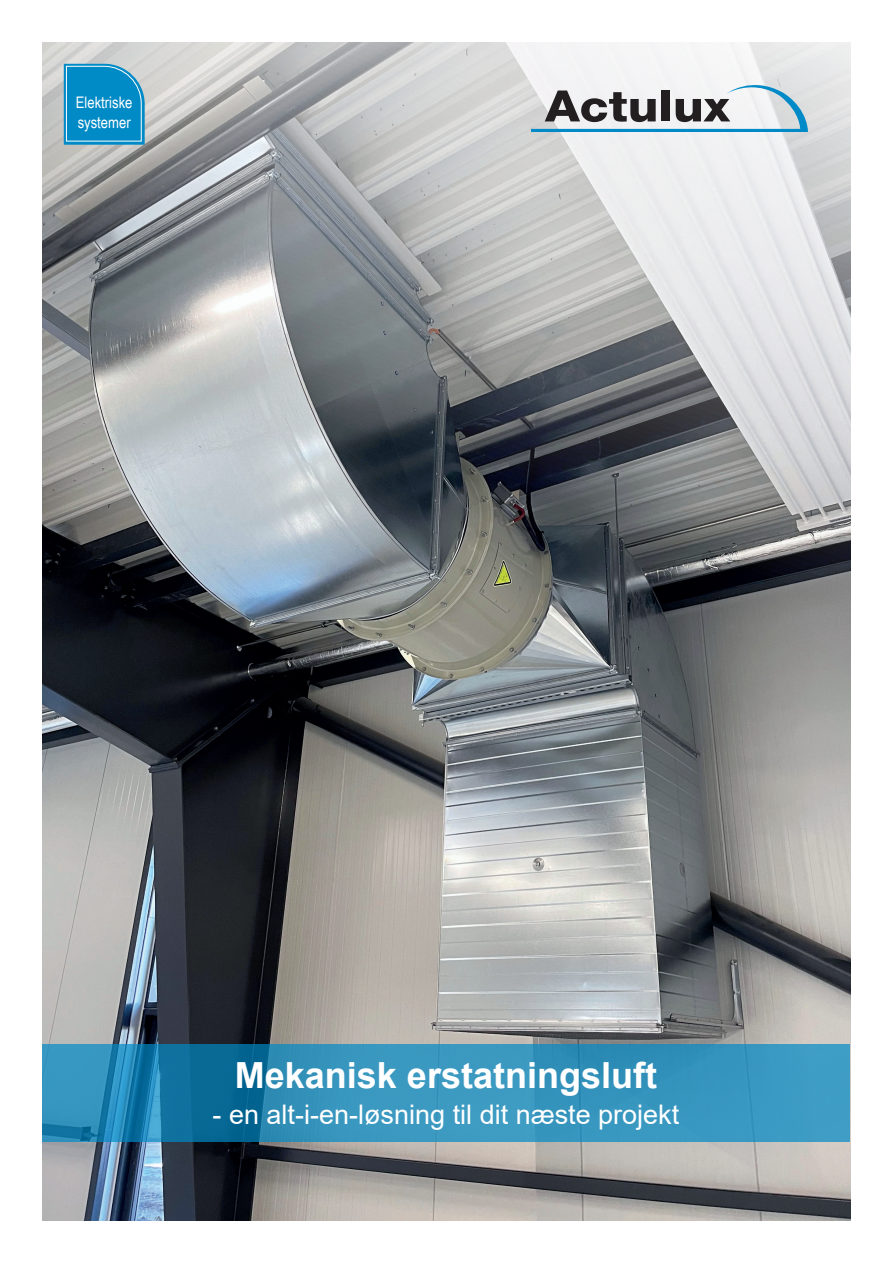
<style>
.page{position:relative;width:893px;height:1263px;background:#fff}
.page>*{position:absolute;margin:0;border:0;box-sizing:border-box;transform-origin:0 0}
.t1{font:700 36px "Arial";color:#fff}
.t2{font:27px "Arial";color:#fff}
.t3{font:15.9px/19.2px "Arial Narrow";color:#fff}
</style>
<div class="page">
<img style="left:43px;top:43px;width:807px;height:1177px">
<svg style="left:545px;top:91px;width:111px;height:31px"></svg>
<div style="left:661px;top:91px;width:9px;height:30px;background:#231f20"></div>
<hr style="left:531px;top:129px;width:277px;height:3px;background:#008ac7">
<svg style="left:676px;top:85px;width:132px;height:45px"></svg>
<svg style="left:43px;top:1044px;width:807px;height:98px;background:#2f8eb8"></svg>
<svg style="left:64px;top:64px;width:81px;height:81px;background:#1793c9"></svg>
<p class="t3" style="left:76px;top:93px;width:58px">Elektriske systemer</p>
<h1 class="t1" style="left:235px;top:1050px;width:424px">Mekanisk erstatningsluft</h1>
<p class="t2" style="left:213px;top:1096px;width:468px">- en alt-i-en-løsning til dit næste projekt</p>
</div>
